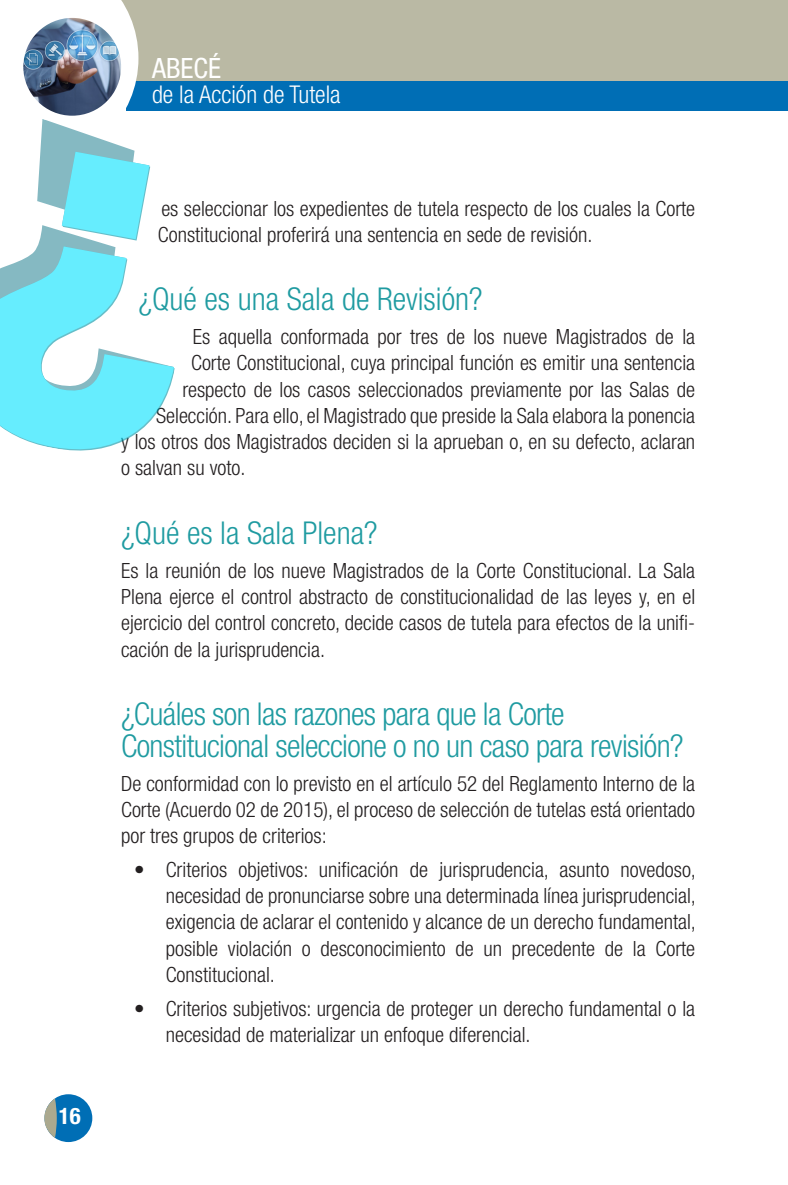
<style>
.page{position:relative;width:788px;height:1185px;background:#fff}
.page>*{position:absolute;margin:0;border:0;box-sizing:border-box;transform-origin:0 0}
.subtitulos{font:300 condensed 31.5px/31.5px "Helvetica Neue LT Std";letter-spacing:-.02em;color:#1f9ba1}
.subtitulos-2{font:300 condensed 31.5px "Helvetica Neue LT Std";color:#1f9ba1}
.t1{font:condensed 28px "Helvetica Neue LT Std";color:#fff}
.t2{font:300 condensed 24.5px "Helvetica Neue LT Std";color:#fff}
.t3{font:700 condensed 22.75px "Helvetica Neue LT Std";color:#fff}
.texto_general{font:300 condensed 21px/26.2px "Helvetica Neue LT Std";color:#231f20;text-align:justify}
</style>
<div class="page">
<div style="left:121px;top:0;width:667px;height:82px;background:#bab9a4"></div>
<div style="left:126px;top:82px;width:662px;height:29px;background:#006eb5"></div>
<div style="left:45px;top:1094px;width:47px;height:48px;background:#006eb5;border-radius:50%"></div>
<svg style="left:44px;top:1098px;width:13px;height:40px"></svg>
<svg style="left:0;top:163px;width:174px;height:288px;fill:#66edfe"></svg>
<img style="left:0;top:0;width:138px;height:165px">
<p class="t3" style="left:59px;top:1102px;width:23px">16</p>
<h2 class="t1" style="left:152px;top:52px;width:70px">ABECÉ</h2>
<p class="t2" style="left:152px;top:80px;width:190px">de la Acción de Tutela</p>
<p class="texto_general" style="left:158px;top:195px;width:539px">es seleccionar los expedientes de tutela respecto de los cuales la Corte<br>Constitucional proferirá una sentencia en sede de revisión.</p>
<p class="subtitulos-2" style="left:139px;top:281px;width:345px">¿Qué es una Sala de Revisión?</p>
<p class="texto_general" style="left:193px;top:323px;width:504px">Es aquella conformada por tres de los nueve Magistrados de la</p>
<p class="texto_general" style="left:191px;top:350px;width:505px">Corte Constitucional, cuya principal función es emitir una sentencia</p>
<p class="texto_general" style="left:182px;top:376px;width:514px">respecto de los casos seleccionados previamente por las Salas de</p>
<p class="texto_general" style="left:156px;top:402px;width:541px">Selección. Para ello, el Magistrado que preside la Sala elabora la ponencia</p>
<p class="texto_general" style="left:121px;top:428px;width:576px">y los otros dos Magistrados deciden si la aprueban o, en su defecto, aclaran</p>
<p class="texto_general" style="left:121px;top:455px;width:126px">o salvan su voto.</p>
<p class="subtitulos-2" style="left:121px;top:515px;width:258px">¿Qué es la Sala Plena?</p>
<p class="texto_general" style="left:121px;top:557px;width:576px">Es la reunión de los nueve Magistrados de la Corte Constitucional. La Sala Plena ejerce el control abstracto de constitucionalidad de las leyes y, en el ejercicio del control concreto, decide casos de tutela para efectos de la unifi&shy;cación de la jurisprudencia.</p>
<p class="subtitulos" style="left:121px;top:698px;width:564px">¿Cuáles son las razones para que la Corte<br>Constitucional seleccione o no un caso para revisión?</p>
<p class="texto_general" style="left:121px;top:770px;width:576px">De conformidad con lo previsto en el artículo 52 del Reglamento Interno de la Corte (Acuerdo 02 de 2015), el proceso de selección de tutelas está orientado por tres grupos de criterios:</p>
<p class="texto_general" style="left:166px;top:856px;width:532px;text-indent:-32px">• Criterios objetivos: unificación de jurisprudencia, asunto novedoso, necesidad de pronunciarse sobre una determinada línea jurisprudencial, exigencia de aclarar el contenido y alcance de un derecho fundamental, posible violación o desconocimiento de un precedente de la Corte Constitucional.</p>
<p class="texto_general" style="left:166px;top:995px;width:531px;text-indent:-32px">• Criterios subjetivos: urgencia de proteger un derecho fundamental o la necesidad de materializar un enfoque diferencial.</p>
</div>
